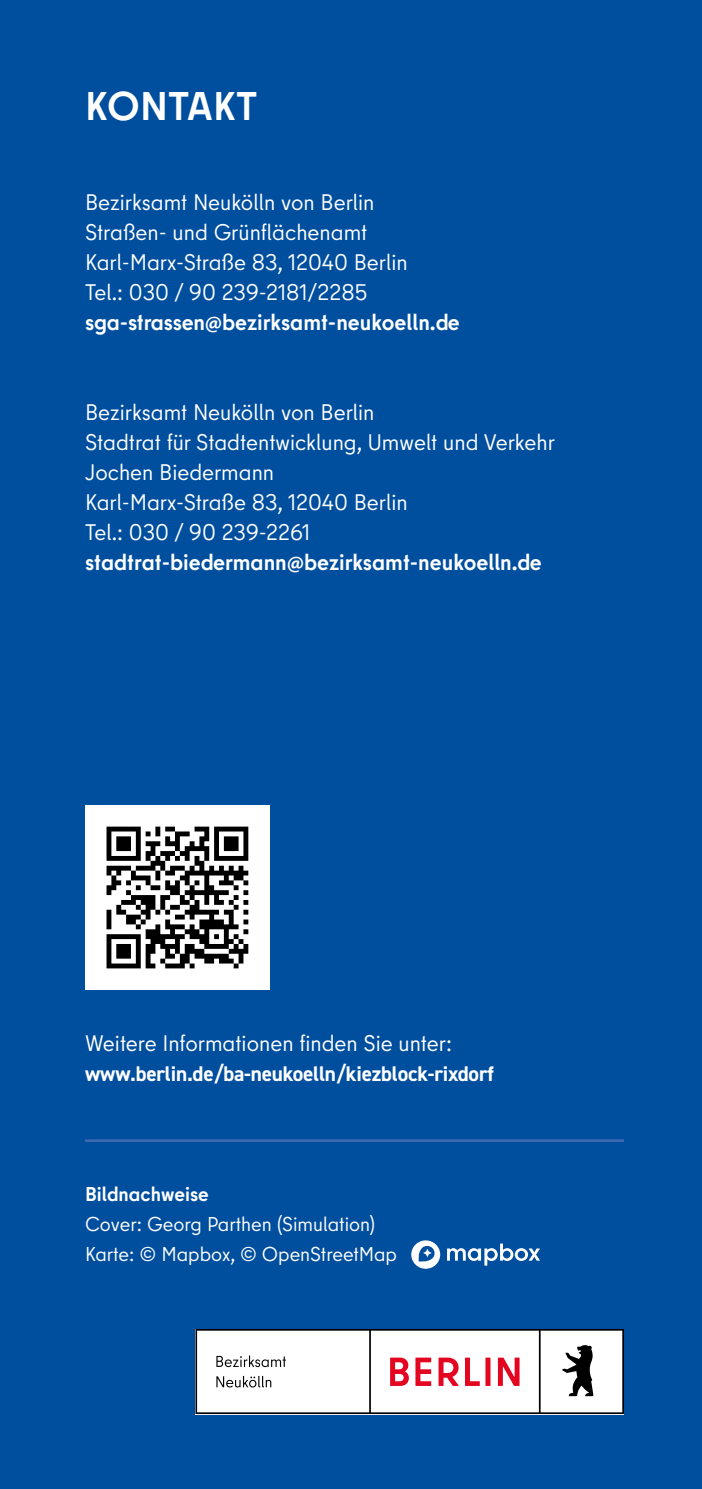
<style>
.page{position:relative;width:702px;height:1489px;background:#fff}
.page>*{position:absolute;margin:0;border:0;box-sizing:border-box;transform-origin:0 0}
.H2_bf{font:700 40px "Berlin Type";letter-spacing:.01em;color:#fff}
.Fliesstext_weiss_9{font:22.5px/30px "Berlin Type";color:#fff}
.Fliesstext_weiss_9-2{font:700 22.5px "Berlin Type";color:#fff}
.Fliesstext_8_5_weiss{font:700 21.25px "DIN2014";letter-spacing:-.01em;color:#fff}
.Straßennamen_8_bold{font:20px "Berlin Type";color:#fff}
.Straßennamen_8_bold-2{font:700 20px "Berlin Type";color:#fff}
.s1{font-family:"Myriad Pro"}
</style>
<div class="page">
<div style="left:0;top:0;width:702px;height:1488px;background:#004f9f"></div>
<svg style="left:195px;top:1329px;width:429px;height:84px;background:#eadfe0"></svg>
<svg style="left:447px;top:1243px;width:93px;height:22px"></svg>
<svg style="left:411px;top:1240px;width:29px;height:28px"></svg>
<div style="left:85px;top:805px;width:185px;height:184px;background:#fff"></div>
<svg style="left:106px;top:826px;width:142px;height:142px"></svg>
<hr style="left:85px;top:1139px;width:539px;height:2px;background:#416bb2">
<h2 class="H2_bf" style="left:85px;top:80px;width:173px">KONTAKT</h2>
<p class="Fliesstext_weiss_9" style="left:85px;top:187px;width:291px">Bezirksamt Neukölln von Berlin</p>
<p class="Fliesstext_weiss_9" style="left:85px;top:217px;width:284px">Straßen- und Grünflächenamt</p>
<p class="Fliesstext_weiss_9" style="left:85px;top:247px;width:324px">Karl-Marx-Straße 83, 12040 Berlin</p>
<p class="Fliesstext_weiss_9" style="left:85px;top:277px;width:284px">Tel.: 030 / 90 239-2181/2285</p>
<p class="Fliesstext_weiss_9-2" style="left:85px;top:308px;width:376px">sga-strassen<span class="s1">@</span>bezirksamt-neukoelln.de</p>
<p class="Fliesstext_weiss_9" style="left:85px;top:397px;width:291px">Bezirksamt Neukölln von Berlin</p>
<p class="Fliesstext_weiss_9" style="left:85px;top:427px;width:471px">Stadtrat für Stadtentwicklung, Umwelt und Verkehr<br>Jochen Biedermann</p>
<p class="Fliesstext_weiss_9" style="left:85px;top:487px;width:324px">Karl-Marx-Straße 83, 12040 Berlin</p>
<p class="Fliesstext_weiss_9" style="left:85px;top:517px;width:227px">Tel.: 030 / 90 239-2261</p>
<p class="Fliesstext_weiss_9-2" style="left:85px;top:548px;width:458px">stadtrat-biedermann<span class="s1">@</span>bezirksamt-neukoelln.de</p>
<p class="Fliesstext_weiss_9" style="left:85px;top:1027px;width:368px">Weitere Informationen finden Sie unter:</p>
<p class="Fliesstext_8_5_weiss" style="left:85px;top:1059px;width:410px">www.berlin.de/ba-neukoelln/kiezblock-rixdorf</p>
<p class="Straßennamen_8_bold-2" style="left:85px;top:1180px;width:125px">Bildnachweise</p>
<p class="Straßennamen_8_bold" style="left:85px;top:1211px;width:291px">Cover: Georg Parthen (Simulation)</p>
<p class="Straßennamen_8_bold" style="left:85px;top:1241px;width:313px">Karte: © Mapbox, © OpenStreetMap</p>
</div>
